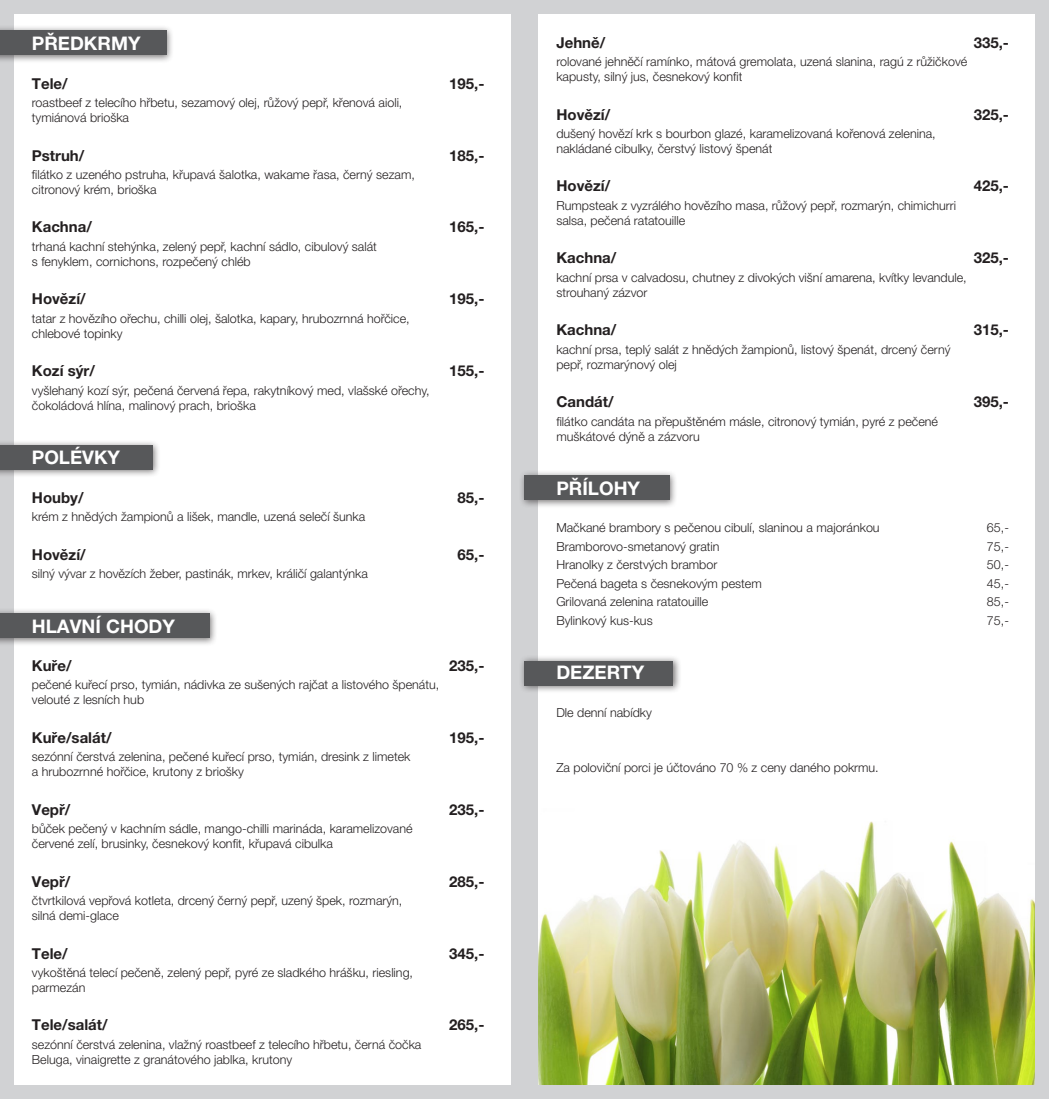
<style>
.page{position:relative;width:1049px;height:1099px;background:#fff}
.page>*{position:absolute;margin:0;border:0;box-sizing:border-box;transform-origin:0 0}
.t1{font:700 18.75px "Helvetica Neue LT Pro";color:#fff}
.t2{font:700 15px "Helvetica Neue LT Pro";color:#231f20}
.t3{font:300 12.5px/15px "Helvetica Neue LT Pro";color:#231f20}
</style>
<div class="page">
<div style="left:0;top:0;width:1049px;height:1098px;background:#d1d2d4"></div>
<div style="left:14px;top:14px;width:496px;height:1070px;background:#fff"></div>
<div style="left:539px;top:14px;width:496px;height:1070px;background:#fff"></div>
<img style="left:539px;top:821px;width:496px;height:263px">
<div style="left:0;top:25px;width:174px;height:38px;background:#231f20;opacity:.6"></div>
<div style="left:0;top:30px;width:166px;height:25px;background:#57585a"></div>
<div style="left:0;top:439px;width:161px;height:39px;background:#231f20;opacity:.6"></div>
<div style="left:0;top:445px;width:152px;height:25px;background:#57585a"></div>
<div style="left:0;top:607px;width:217px;height:39px;background:#231f20;opacity:.6"></div>
<div style="left:0;top:613px;width:209px;height:25px;background:#57585a"></div>
<div style="left:519px;top:470px;width:159px;height:38px;background:#231f20;opacity:.6"></div>
<div style="left:524px;top:475px;width:146px;height:25px;background:#57585a"></div>
<div style="left:519px;top:655px;width:162px;height:38px;background:#231f20;opacity:.6"></div>
<div style="left:524px;top:660px;width:149px;height:25px;background:#57585a"></div>
<p class="t1" style="left:32px;top:32px;width:110px">PŘEDKRMY</p>
<p class="t2" style="left:32px;top:74px;width:37px">Tele/</p>
<p class="t2" style="left:449px;top:74px;width:37px">195,-</p>
<p class="t3" style="left:32px;top:95px;width:372px">roastbeef z telecího hřbetu, sezamový olej, růžový pepř, křenová aioli, tymiánová brioška</p>
<p class="t2" style="left:32px;top:146px;width:54px">Pstruh/</p>
<p class="t2" style="left:449px;top:146px;width:37px">185,-</p>
<p class="t3" style="left:32px;top:167px;width:384px">filátko z uzeného pstruha, křupavá šalotka, wakame řasa, černý sezam, citronový krém, brioška</p>
<p class="t2" style="left:32px;top:218px;width:62px">Kachna/</p>
<p class="t2" style="left:449px;top:218px;width:37px">165,-</p>
<p class="t3" style="left:32px;top:239px;width:346px">trhaná kachní stehýnka, zelený pepř, kachní sádlo, cibulový salát s fenyklem, cornichons, rozpečený chléb</p>
<p class="t2" style="left:32px;top:290px;width:55px">Hovězí/</p>
<p class="t2" style="left:449px;top:290px;width:37px">195,-</p>
<p class="t3" style="left:32px;top:311px;width:379px">tatar z hovězího ořechu, chilli olej, šalotka, kapary, hrubozrnná hořčice, chlebové topinky</p>
<p class="t2" style="left:32px;top:362px;width:65px">Kozí sýr/</p>
<p class="t2" style="left:449px;top:362px;width:37px">155,-</p>
<p class="t3" style="left:32px;top:382px;width:399px">vyšlehaný kozí sýr, pečená červená řepa, rakytníkový med, vlašské ořechy, čokoládová hlína, malinový prach, brioška</p>
<p class="t1" style="left:32px;top:446px;width:90px">POLÉVKY</p>
<p class="t2" style="left:32px;top:488px;width:53px">Houby/</p>
<p class="t2" style="left:457px;top:488px;width:28px">85,-</p>
<p class="t3" style="left:32px;top:509px;width:335px">krém z hnědých žampionů a lišek, mandle, uzená selečí šunka</p>
<p class="t2" style="left:32px;top:545px;width:55px">Hovězí/</p>
<p class="t2" style="left:457px;top:545px;width:28px">65,-</p>
<p class="t3" style="left:32px;top:566px;width:337px">silný vývar z hovězích žeber, pastinák, mrkev, králičí galantýnka</p>
<p class="t1" style="left:32px;top:614px;width:145px">HLAVNÍ CHODY</p>
<p class="t2" style="left:32px;top:656px;width:41px">Kuře/</p>
<p class="t2" style="left:449px;top:656px;width:37px">235,-</p>
<p class="t3" style="left:32px;top:677px;width:409px">pečené kuřecí prso, tymián, nádivka ze sušených rajčat a listového špenátu, velouté z lesních hub</p>
<p class="t2" style="left:32px;top:728px;width:81px">Kuře/salát/</p>
<p class="t2" style="left:449px;top:728px;width:37px">195,-</p>
<p class="t3" style="left:32px;top:749px;width:380px">sezónní čerstvá zelenina, pečené kuřecí prso, tymián, dresink z limetek a hrubozrnné hořčice, krutony z briošky</p>
<p class="t2" style="left:32px;top:800px;width:40px">Vepř/</p>
<p class="t2" style="left:449px;top:800px;width:37px">235,-</p>
<p class="t3" style="left:32px;top:821px;width:382px">bůček pečený v kachním sádle, mango-chilli marináda, karamelizované červené zelí, brusinky, česnekový konfit, křupavá cibulka</p>
<p class="t2" style="left:32px;top:872px;width:40px">Vepř/</p>
<p class="t2" style="left:449px;top:872px;width:37px">285,-</p>
<p class="t3" style="left:32px;top:893px;width:372px">čtvrtkilová vepřová kotleta, drcený černý pepř, uzený špek, rozmarýn, silná demi-glace</p>
<p class="t2" style="left:32px;top:943px;width:37px">Tele/</p>
<p class="t2" style="left:449px;top:943px;width:37px">345,-</p>
<p class="t3" style="left:32px;top:964px;width:383px">vykoštěná telecí pečeně, zelený pepř, pyré ze sladkého hrášku, riesling, parmezán</p>
<p class="t2" style="left:32px;top:1015px;width:77px">Tele/salát/</p>
<p class="t2" style="left:449px;top:1015px;width:37px">265,-</p>
<p class="t3" style="left:32px;top:1036px;width:391px">sezónní čerstvá zelenina, vlažný roastbeef z telecího hřbetu, černá čočka<br>Beluga, vinaigrette z granátového jablka, krutony</p>
<p class="t2" style="left:556px;top:33px;width:50px">Jehně/</p>
<p class="t2" style="left:974px;top:33px;width:37px">335,-</p>
<p class="t3" style="left:556px;top:54px;width:412px">rolované jehněčí ramínko, mátová gremolata, uzená slanina, ragú z růžičkové kapusty, silný jus, česnekový konfit</p>
<p class="t2" style="left:556px;top:105px;width:55px">Hovězí/</p>
<p class="t2" style="left:974px;top:105px;width:37px">325,-</p>
<p class="t3" style="left:556px;top:126px;width:381px">dušený hovězí krk s bourbon glazé, karamelizovaná kořenová zelenina, nakládané cibulky, čerstvý listový špenát</p>
<p class="t2" style="left:556px;top:177px;width:55px">Hovězí/</p>
<p class="t2" style="left:974px;top:177px;width:37px">425,-</p>
<p class="t3" style="left:556px;top:198px;width:401px">Rumpsteak z vyzrálého hovězího masa, růžový pepř, rozmarýn, chimichurri salsa, pečená ratatouille</p>
<p class="t2" style="left:556px;top:249px;width:62px">Kachna/</p>
<p class="t2" style="left:974px;top:249px;width:37px">325,-</p>
<p class="t3" style="left:556px;top:270px;width:412px">kachní prsa v calvadosu, chutney z divokých višní amarena, kvítky levandule, strouhaný zázvor</p>
<p class="t2" style="left:556px;top:320px;width:62px">Kachna/</p>
<p class="t2" style="left:974px;top:320px;width:37px">315,-</p>
<p class="t3" style="left:556px;top:341px;width:396px">kachní prsa, teplý salát z hnědých žampionů, listový špenát, drcený černý pepř, rozmarýnový olej</p>
<p class="t2" style="left:556px;top:392px;width:59px">Candát/</p>
<p class="t2" style="left:974px;top:392px;width:37px">395,-</p>
<p class="t3" style="left:556px;top:413px;width:383px">filátko candáta na přepuštěném másle, citronový tymián, pyré z pečené muškátové dýně a zázvoru</p>
<p class="t1" style="left:556px;top:477px;width:85px">PŘÍLOHY</p>
<p class="t3" style="left:556px;top:520px;width:325px">Mačkané brambory s pečenou cibulí, slaninou a majoránkou</p>
<p class="t3" style="left:987px;top:520px;width:23px">65,-</p>
<p class="t3" style="left:556px;top:538px;width:165px">Bramborovo-smetanový gratin</p>
<p class="t3" style="left:987px;top:538px;width:23px">75,-</p>
<p class="t3" style="left:556px;top:557px;width:162px">Hranolky z čerstvých brambor</p>
<p class="t3" style="left:987px;top:557px;width:23px">50,-</p>
<p class="t3" style="left:556px;top:575px;width:207px">Pečená bageta s česnekovým pestem</p>
<p class="t3" style="left:987px;top:575px;width:23px">45,-</p>
<p class="t3" style="left:556px;top:594px;width:153px">Grilovaná zelenina ratatouille</p>
<p class="t3" style="left:987px;top:594px;width:23px">85,-</p>
<p class="t3" style="left:556px;top:613px;width:98px">Bylinkový kus-kus</p>
<p class="t3" style="left:987px;top:613px;width:23px">75,-</p>
<p class="t1" style="left:556px;top:661px;width:89px">DEZERTY</p>
<p class="t3" style="left:556px;top:704px;width:97px">Dle denní nabídky</p>
<p class="t3" style="left:556px;top:760px;width:324px">Za poloviční porci je účtováno 70 % z ceny daného pokrmu.</p>
</div>
